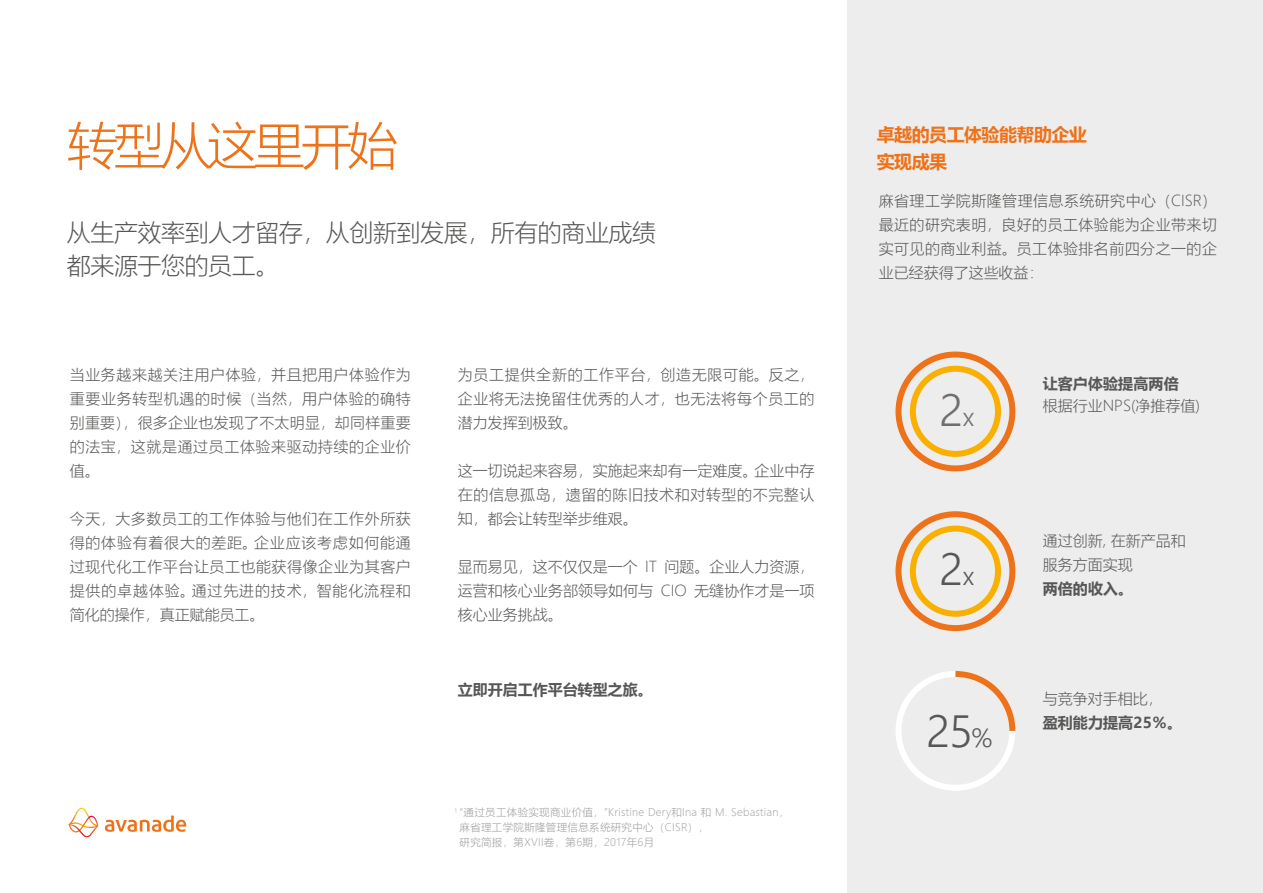
<style>
.page{position:relative;width:1263px;height:893px;background:#fff}
.page>*{position:absolute;margin:0;border:0;box-sizing:border-box;transform-origin:0 0}
.t1{font:300 51px "Microsoft Ya Hei";letter-spacing:-.085em;color:#ee7219}
.t2{font:300 45px "Segoe UI";color:#575756}
.t3{font:300 45px "Segoe UI";color:#706f6f}
.t4{font:300 24px/33px "Microsoft Ya Hei";letter-spacing:-.02em;color:#575756}
.t5{font:700 18px/27px "Microsoft Ya Hei";letter-spacing:-.03em;color:#ee7219}
.t6{font:300 15px/24px "Microsoft Ya Hei";letter-spacing:.03em;color:#575756;text-align:justify}
.t7{font:700 15px "Microsoft Ya Hei";letter-spacing:.01em;color:#575756}
.t8{font:300 15px/24px "Microsoft Ya Hei";color:#575756}
.t9{font:300 10.5px/15px "Microsoft Ya Hei";letter-spacing:.03em;color:#9d9d9c}
.s1{font-size:26.25px}
</style>
<div class="page">
<svg style="left:105px;top:815px;width:81px;height:17px"></svg>
<svg style="left:69px;top:808px;width:29px;height:29px"></svg>
<div style="left:848px;top:0;width:415px;height:893px;background:#ededed"></div>
<div style="left:895px;top:671px;width:120px;height:120px;border:6px solid #fff;border-radius:50%"></div>
<svg style="left:949px;top:671px;width:67px;height:66px"></svg>
<div style="left:895px;top:511px;width:120px;height:120px;border:6px solid #ee7219;border-radius:50%"></div>
<div style="left:910px;top:526px;width:91px;height:91px;border:6px solid #f9b000;border-radius:50%"></div>
<div style="left:895px;top:352px;width:120px;height:119px;border:6px solid #ee7219;border-radius:50%"></div>
<div style="left:910px;top:366px;width:91px;height:91px;border:6px solid #f9b000;border-radius:50%"></div>
<h1 class="t1" style="left:67px;top:111px;width:333px">转型从这里开始</h1>
<h3 class="t4" style="left:67px;top:215px;width:591px">从生产效率到人才留存，从创新到发展，所有的商业成绩都来源于您的员工。</h3>
<p class="t6" style="left:70px;top:362px;width:343px">当业务越来越关注用户体验，并且把用户体验作为重要业务转型机遇的时候（当然，用户体验的确特别重要），很多企业也发现了不太明显，却同样重要的法宝，这就是通过员工体验来驱动持续的企业价值。</p>
<p class="t6" style="left:70px;top:506px;width:343px">今天，大多数员工的工作体验与他们在工作外所获得的体验有着很大的差距。企业应该考虑如何能通过现代化工作平台让员工也能获得像企业为其客户提供的卓越体验。通过先进的技术，智能化流程和简化的操作，真正赋能员工。</p>
<p class="t6" style="left:458px;top:362px;width:358px">为员工提供全新的工作平台，创造无限可能。反之，企业将无法挽留住优秀的人才，也无法将每个员工的潜力发挥到极致。</p>
<p class="t6" style="left:458px;top:458px;width:358px">这一切说起来容易，实施起来却有一定难度。企业中存在的信息孤岛，遗留的陈旧技术和对转型的不完整认知，都会让转型举步维艰。</p>
<p class="t6" style="left:458px;top:554px;width:358px">显而易见，这不仅仅是一个 IT 问题。企业人力资源，运营和核心业务部领导如何与 CIO 无缝协作才是一项核心业务挑战。</p>
<p class="t7" style="left:458px;top:679px;width:196px">立即开启工作平台转型之旅。</p>
<p class="t9" style="left:459px;top:805px;width:331px;text-indent:-5px"><sup>1</sup> “通过员工体验实现商业价值，”Kristine Dery和Ina 和 M. Sebastian，麻省理工学院斯隆管理信息系统研究中心（CISR），<br>研究简报，第XVII卷，第6期，2017年6月</p>
<p class="t5" style="left:877px;top:120px;width:212px">卓越的员工体验能帮助企业实现成果</p>
<p class="t6" style="left:879px;top:189px;width:340px">麻省理工学院斯隆管理信息系统研究中心（CISR）最近的研究表明，良好的员工体验能为企业带来切实可见的商业利益。员工体验排名前四分之一的企业已经获得了这些收益：</p>
<h2 class="t3" style="left:939px;top:367px;width:36px">2<span class="s1">x</span></h2>
<h2 class="t2" style="left:939px;top:526px;width:36px">2<span class="s1">x</span></h2>
<h2 class="t2" style="left:926px;top:689px;width:68px">25<span class="s1">%</span></h2>
<p class="t7" style="left:1043px;top:373px;width:137px">让客户体验提高两倍</p>
<p class="t8" style="left:1043px;top:393px;width:159px">根据行业NPS(净推荐值)</p>
<p class="t8" style="left:1043px;top:528px;width:145px">通过创新, 在新产品和服务方面实现</p>
<p class="t7" style="left:1043px;top:578px;width:92px">两倍的收入。</p>
<p class="t8" style="left:1043px;top:686px;width:121px">与竞争对手相比，</p>
<p class="t7" style="left:1043px;top:712px;width:141px">盈利能力提高25％。</p>
</div>
